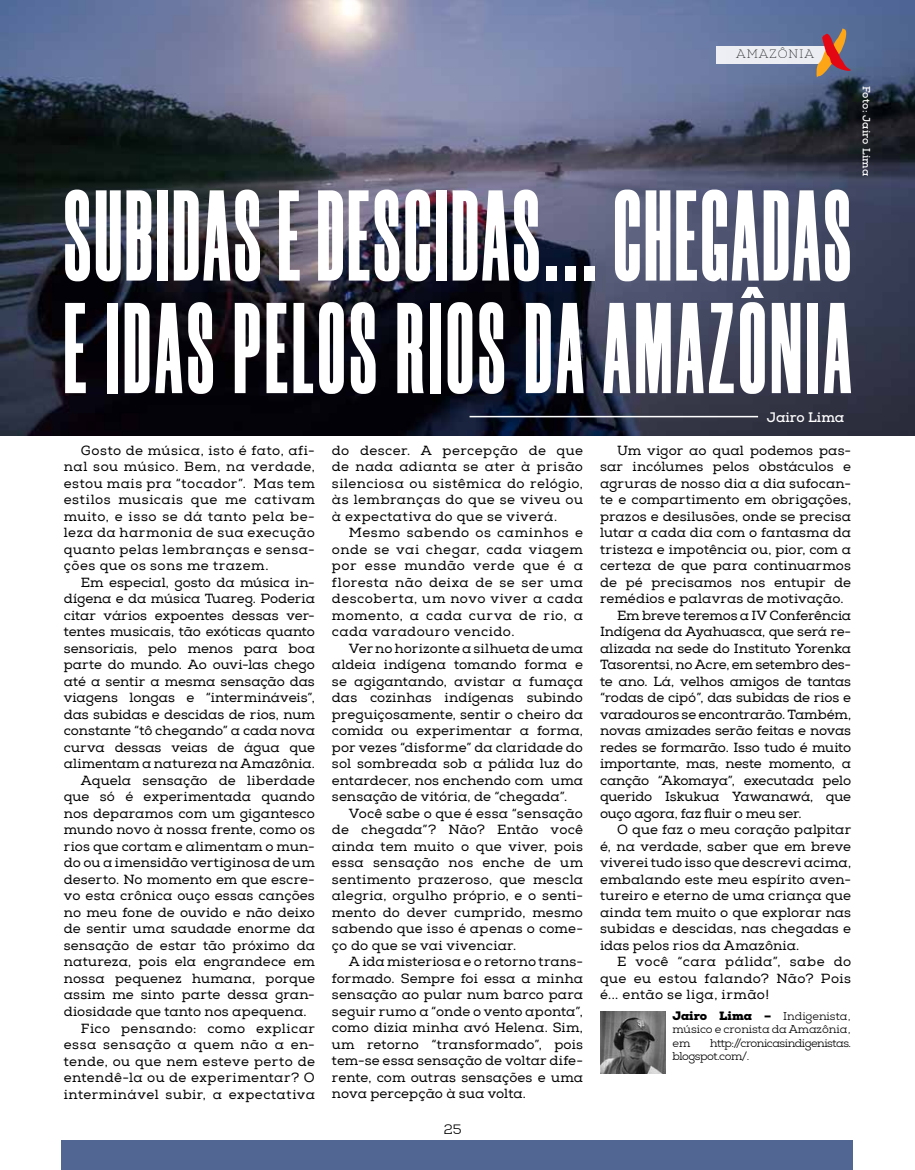
<style>
.page{position:relative;width:915px;height:1170px;background:#fff}
.page>*{position:absolute;margin:0;border:0;box-sizing:border-box;transform-origin:0 0}
.t1{font:900 129px/112.5px "Morganite";letter-spacing:.03em;color:#fff;scale:.84 1}
.t2{font:700 13.8px "Nexa Slab";color:#fff}
.t3{font:13.5px/16.5px "Nexa Slab";letter-spacing:.005em;color:#000;text-align:justify}
.t4{font:13.5px "Nexa Slab";letter-spacing:-.015em;color:#000}
.t5{font:13.5px "Nexa Slab";letter-spacing:.03em;color:#000}
.t6{font:13.5px "Nexa Slab";letter-spacing:.04em;color:#000}
.t7{font:13.5px "Nexa Slab";letter-spacing:.035em;color:#000}
.t8{font:13.5px "Nexa Slab";color:#000}
.t9{font:100 12px "Nexa Slab";letter-spacing:.09em;color:#000}
.t10{font:11.25px/13.5px "Nexa Slab";letter-spacing:-.03em;color:#000;text-align:justify}
.t11{font:700 10.5px "Nexa Slab";letter-spacing:.02em;color:#fff}
.s1{font-weight:900;font-size:12px}
</style>
<div class="page">
<img style="left:0;top:0;width:914px;height:435px">
<img style="left:600px;top:1011px;width:65px;height:62px">
<div style="left:715px;top:46px;width:112px;height:18px;background:#eceef3"></div>
<svg style="left:815px;top:28px;width:35px;height:49px;background:#a56d66"></svg>
<hr style="left:469px;top:416px;width:288px;height:1px;background:#fff">
<div style="left:62px;top:1140px;width:791px;height:29px;background:#516693"></div>
<p class="t9" style="left:735px;top:47px;width:79px">AMAZÔNIA</p>
<h1 class="t1" style="left:64px;top:182px;width:938px">SUBIDAS E DESCIDAS... CHEGADAS<br>E IDAS PELOS RIOS DA AMAZÔNIA</h1>
<p class="t2" style="left:766px;top:409px;width:79px">Jairo Lima</p>
<p class="t3" style="left:64px;top:442px;width:252px;text-indent:17px">Gosto de música, isto é fato, afi&shy;nal sou músico. Bem, na verdade, estou mais pra “tocador”. Mas tem estilos musicais que me cativam muito, e isso se dá tanto pela be&shy;leza da harmonia de sua execução quanto pelas lembranças e sensa&shy;ções que os sons me trazem.</p>
<p class="t3" style="left:81px;top:574px;width:235px">Em especial, gosto da música in-</p>
<p class="t3" style="left:64px;top:590px;width:252px">dígena e da música Tuareg. Poderia</p>
<p class="t3" style="left:64px;top:607px;width:252px">citar vários expoentes dessas ver-</p>
<p class="t3" style="left:64px;top:623px;width:252px">tentes musicais, tão exóticas quanto</p>
<p class="t3" style="left:64px;top:640px;width:252px">sensoriais, pelo menos para boa</p>
<p class="t3" style="left:64px;top:656px;width:252px">parte do mundo. Ao ouvi-las chego</p>
<p class="t3" style="left:64px;top:673px;width:252px">até a sentir a mesma sensação das</p>
<p class="t3" style="left:64px;top:689px;width:252px">viagens longas e “intermináveis”,</p>
<p class="t3" style="left:64px;top:706px;width:252px">das subidas e descidas de rios, num</p>
<p class="t3" style="left:64px;top:722px;width:252px">constante “tô chegando” a cada nova</p>
<p class="t3" style="left:64px;top:739px;width:252px">curva dessas veias de água que</p>
<p class="t3" style="left:64px;top:755px;width:252px">alimentam a natureza na Amazônia.</p>
<p class="t3" style="left:81px;top:772px;width:235px">Aquela sensação de liberdade</p>
<p class="t3" style="left:64px;top:788px;width:252px">que só é experimentada quando</p>
<p class="t3" style="left:64px;top:805px;width:252px">nos deparamos com um gigantesco</p>
<p class="t3" style="left:64px;top:821px;width:252px">mundo novo à nossa frente, como os</p>
<p class="t3" style="left:64px;top:838px;width:252px">rios que cortam e alimentam o mun-</p>
<p class="t3" style="left:64px;top:854px;width:252px">do ou a imensidão vertiginosa de um</p>
<p class="t3" style="left:64px;top:871px;width:252px">deserto. No momento em que escre-</p>
<p class="t3" style="left:64px;top:887px;width:252px">vo esta crônica ouço essas canções</p>
<p class="t3" style="left:64px;top:904px;width:252px">no meu fone de ouvido e não deixo</p>
<p class="t3" style="left:64px;top:920px;width:252px">de sentir uma saudade enorme da</p>
<p class="t3" style="left:64px;top:937px;width:252px">sensação de estar tão próximo da</p>
<p class="t3" style="left:64px;top:953px;width:252px">natureza, pois ela engrandece em</p>
<p class="t3" style="left:64px;top:970px;width:252px">nossa pequenez humana, porque</p>
<p class="t3" style="left:64px;top:986px;width:252px">assim me sinto parte dessa gran-</p>
<p class="t3" style="left:64px;top:1003px;width:244px">diosidade que tanto nos apequena.</p>
<p class="t5" style="left:81px;top:1019px;width:235px">Fico pensando: como explicar</p>
<p class="t5" style="left:64px;top:1036px;width:252px">essa sensação a quem não a en-</p>
<p class="t5" style="left:64px;top:1052px;width:252px">tende, ou que nem esteve perto de</p>
<p class="t5" style="left:64px;top:1069px;width:252px">entendê-la ou de experimentar? O</p>
<p class="t6" style="left:64px;top:1085px;width:252px">interminável subir, a expectativa</p>
<p class="t3" style="left:617px;top:442px;width:235px">Um vigor ao qual podemos pas-</p>
<p class="t3" style="left:600px;top:458px;width:252px">sar incólumes pelos obstáculos e</p>
<p class="t3" style="left:600px;top:475px;width:252px">agruras de nosso dia a dia sufocan-</p>
<p class="t3" style="left:600px;top:491px;width:252px">te e compartimento em obrigações,</p>
<p class="t3" style="left:600px;top:508px;width:252px">prazos e desilusões, onde se precisa</p>
<p class="t3" style="left:600px;top:524px;width:252px">lutar a cada dia com o fantasma da</p>
<p class="t3" style="left:600px;top:541px;width:252px">tristeza e impotência ou, pior, com a</p>
<p class="t3" style="left:600px;top:557px;width:252px">certeza de que para continuarmos</p>
<p class="t3" style="left:600px;top:574px;width:252px">de pé precisamos nos entupir de</p>
<p class="t3" style="left:600px;top:590px;width:245px">remédios e palavras de motivação.</p>
<p class="t4" style="left:617px;top:606px;width:235px">Em breve teremos a IV Conferência</p>
<p class="t4" style="left:600px;top:623px;width:252px">Indígena da Ayahuasca, que será re-</p>
<p class="t4" style="left:600px;top:639px;width:252px">alizada na sede do Instituto Yorenka</p>
<p class="t4" style="left:600px;top:656px;width:252px">Tasorentsi, no Acre, em setembro des-</p>
<p class="t3" style="left:600px;top:673px;width:252px">te ano. Lá, velhos amigos de tantas</p>
<p class="t4" style="left:600px;top:689px;width:252px">“rodas de cipó”, das subidas de rios e</p>
<p class="t4" style="left:600px;top:705px;width:252px">varadouros se encontrarão. Também,</p>
<p class="t4" style="left:600px;top:722px;width:252px">novas amizades serão feitas e novas</p>
<p class="t4" style="left:600px;top:738px;width:252px">redes se formarão. Isso tudo é muito</p>
<p class="t4" style="left:600px;top:755px;width:252px">importante, mas, neste momento, a</p>
<p class="t4" style="left:600px;top:771px;width:252px">canção “Akomaya”, executada pelo</p>
<p class="t3" style="left:600px;top:788px;width:252px">querido Iskukua Yawanawá, que</p>
<p class="t4" style="left:600px;top:804px;width:203px">ouço agora, faz fluir o meu ser.</p>
<p class="t3" style="left:617px;top:821px;width:235px">O que faz o meu coração palpitar</p>
<p class="t3" style="left:600px;top:838px;width:252px">é, na verdade, saber que em breve</p>
<p class="t3" style="left:600px;top:854px;width:252px">viverei tudo isso que descrevi acima,</p>
<p class="t3" style="left:600px;top:871px;width:252px">embalando este meu espírito aven-</p>
<p class="t3" style="left:600px;top:887px;width:252px">tureiro e eterno de uma criança que</p>
<p class="t3" style="left:600px;top:904px;width:252px">ainda tem muito o que explorar nas</p>
<p class="t3" style="left:600px;top:920px;width:252px">subidas e descidas, nas chegadas e</p>
<p class="t3" style="left:600px;top:937px;width:201px">idas pelos rios da Amazônia.</p>
<p class="t7" style="left:617px;top:953px;width:235px">E você “cara pálida”, sabe do</p>
<p class="t5" style="left:600px;top:969px;width:252px">que eu estou falando? Não? Pois</p>
<p class="t5" style="left:600px;top:986px;width:171px">é... então se liga, irmão!</p>
<p class="t3" style="left:332px;top:442px;width:252px">do descer. A percepção de que de nada adianta se ater à prisão silenciosa ou sistêmica do relógio, às lembranças do que se viveu ou à expectativa do que se viverá.</p>
<p class="t3" style="left:332px;top:524px;width:252px;text-indent:17px">Mesmo sabendo os caminhos e onde se vai chegar, cada viagem por esse mundão verde que é a floresta não deixa de se ser uma descoberta, um novo viver a cada momento, a cada curva de rio, a cada varadouro vencido.</p>
<p class="t3" style="left:332px;top:640px;width:252px;text-indent:17px">Ver no horizonte a silhueta de uma aldeia indígena tomando forma e se agigantando, avistar a fumaça das cozinhas indígenas subindo preguiçosamente, sentir o cheiro da comida ou experimentar a forma, por vezes “disforme” da claridade do sol sombreada sob a pálida luz do entardecer, nos enchendo com uma sensação de vitória, de “chegada”.</p>
<p class="t3" style="left:332px;top:805px;width:252px;text-indent:17px">Você sabe o que é essa “sensação de chegada”? Não? Então você ainda tem muito o que viver, pois essa sensação nos enche de um sentimento prazeroso, que mescla alegria, orgulho próprio, e o senti&shy;mento do dever cumprido, mesmo sabendo que isso é apenas o come&shy;ço do que se vai vivenciar.</p>
<p class="t3" style="left:332px;top:953px;width:252px;text-indent:17px">A ida misteriosa e o retorno trans&shy;formado. Sempre foi essa a minha sensação ao pular num barco para seguir rumo a “onde o vento aponta”, como dizia minha avó Helena. Sim, um retorno “transformado”, pois tem-se essa sensação de voltar dife&shy;rente, com outras sensações e uma nova percepção à sua volta.</p>
<p class="t10" style="left:672px;top:1009px;width:180px"><span class="s1">Jairo Lima –</span> Indigenista, músico e cronista da Amazônia, em</p>
<p class="t10" style="left:672px;top:1036px;width:180px;text-indent:38px">http://cronicasindigenistas. blogspot.com/.</p>
<p class="t8" style="left:444px;top:1120px;width:19px">25</p>
<p class="t11" style="left:872px;top:86px;width:91px;rotate:90deg">Foto: Jairo Lima</p>
</div>
